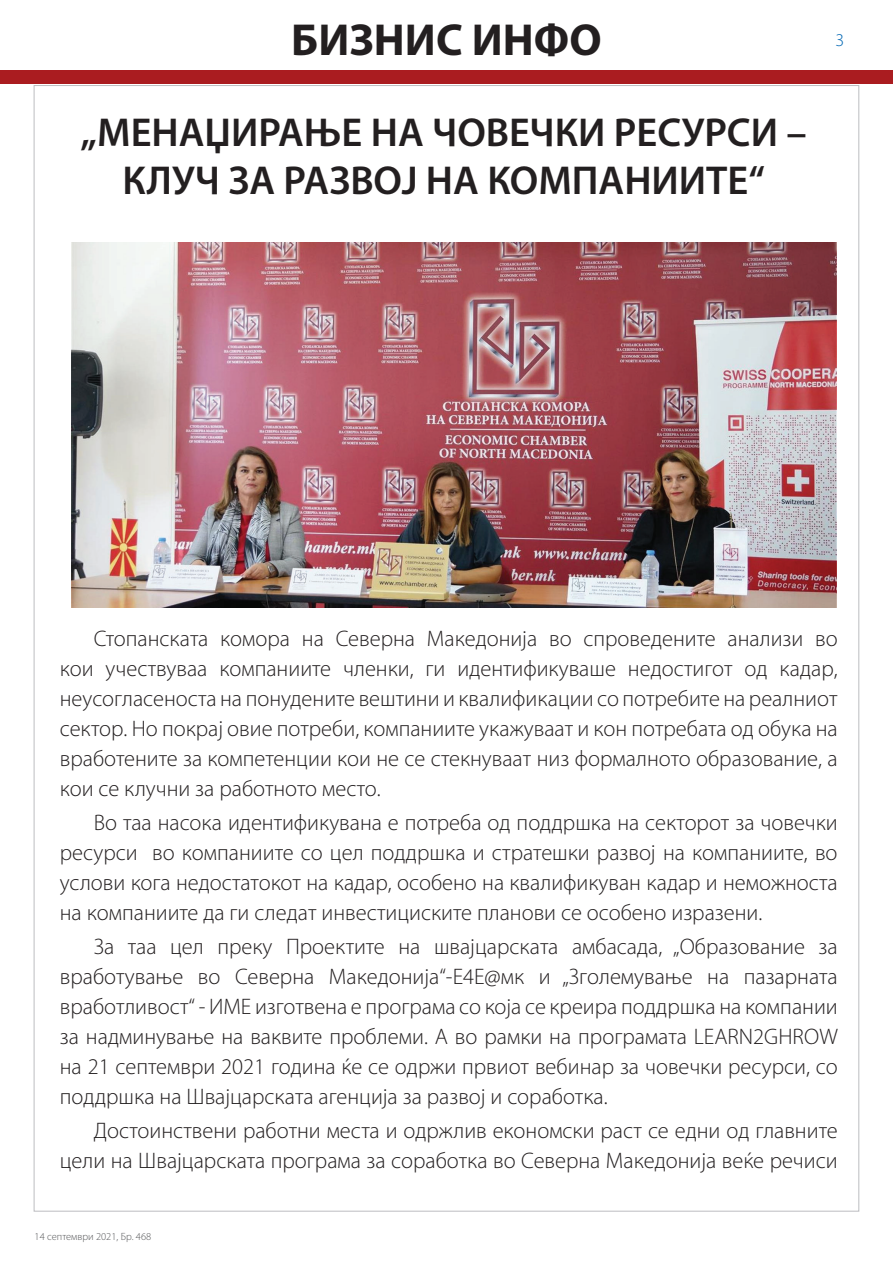
<style>
.page{position:relative;width:893px;height:1263px;background:#fff}
.page>*{position:absolute;margin:0;border:0;box-sizing:border-box;transform-origin:0 0}
.t1{font:700 45px "Myriad Pro";color:#231f20}
.t2{font:600 40.5px/48.6px "Myriad Pro";color:#231f20;text-align:center}
.t3{font:300 22.5px/30px "Myriad Pro";color:#231f20;text-align:justify}
.t4{font:300 18px "Myriad Pro";color:#0167b4}
.t5{font:300 10.5px "Myriad Pro";color:#57585a}
</style>
<div class="page">
<div style="left:0;top:70px;width:893px;height:14px;background:#aa1c20"></div>
<img style="left:71px;top:243px;width:766px;height:365px">
<h1 class="t1" style="left:291px;top:11px;width:312px">БИЗНИС ИНФО</h1>
<h2 class="t2" style="left:80px;top:107px;width:728px">„МЕНАЏИРАЊЕ НА ЧОВЕЧКИ РЕСУРСИ –<br>КЛУЧ ЗА РАЗВОЈ НА КОМПАНИИТЕ“</h2>
<p class="t4" style="left:836px;top:29px;width:10px">3</p>
<p class="t3" style="left:60px;top:623px;width:779px;text-indent:34px">Стопанската комора на Северна Македонија во спроведените анализи во кои учествуваа компаниите членки, ги идентификуваше недостигот од кадар, неусогласеноста на понудените вештини и квалификации со потребите на реалниот сектор. Но покрај овие потреби, компаниите укажуваат и кон потребата од обука на вработените за компетенции кои не се стекнуваат низ формалното образование, а кои се клучни за работното место.</p>
<p class="t3" style="left:60px;top:807px;width:779px;text-indent:34px">Во таа насока идентификувана е потреба од поддршка на секторот за човечки ресурси во компаниите со цел поддршка и стратешки развој на компаниите, во услови кога недостатокот на кадар, особено на квалификуван кадар и неможноста на компаниите да ги следат инвестициските планови се особено изразени.</p>
<p class="t3" style="left:60px;top:931px;width:779px;text-indent:34px">За таа цел преку Проектите на швајцарската амбасада, „Образование за вработување во Северна Македонија“-Е4Е@мк и „Зголемување на пазарната вработливост“ - ИМЕ изготвена е програма со која се креира поддршка на компании за надминување на ваквите проблеми. А во рамки на програмата LEARN2GHROW на 21 септември 2021 година ќе се одржи првиот вебинар за човечки ресурси, со поддршка на Швајцарската агенција за развој и соработка.</p>
<p class="t3" style="left:60px;top:1116px;width:779px;text-align:right">Достоинствени работни места и одржлив економски раст се едни од главните цели на Швајцарската програма за соработка во Северна Македонија веќе речиси</p>
<p class="t5" style="left:35px;top:1230px;width:118px">14 септември 2021, Бр. 468</p>
</div>
